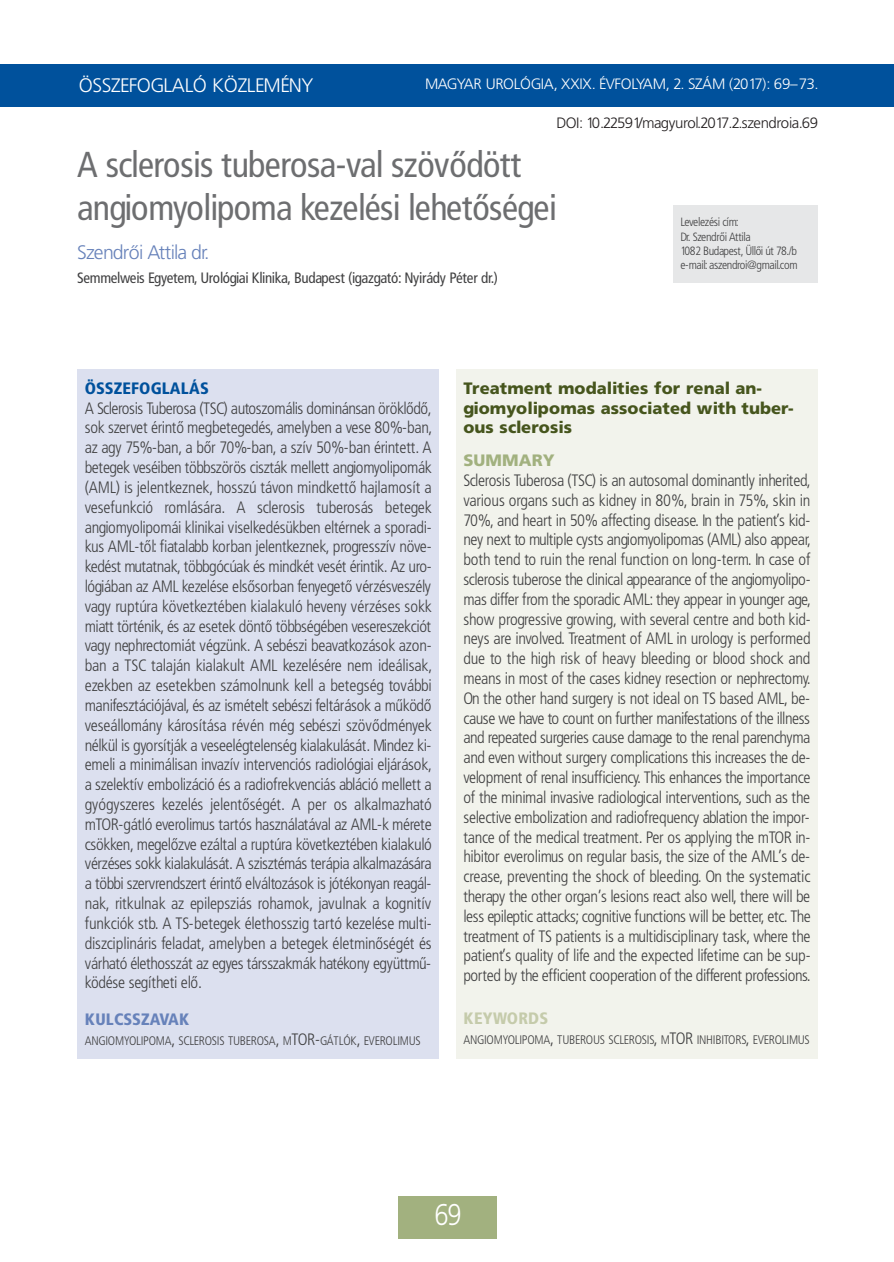
<style>
.page{position:relative;width:894px;height:1262px;background:#fff}
.page>*{position:absolute;margin:0;border:0;box-sizing:border-box;transform-origin:0 0}
.t1{font:36px/43.2px "Frutiger Cn PFL";color:#6d6e70}
.t2{font:30px "Frutiger Lt PFL";color:#fff;scale:.85 1}
.t3{font:19.5px "Frutiger Lt PFL";letter-spacing:.025em;color:#fff}
.t4{font:19.5px "Frutiger Lt PFL";color:#6782ba}
.t5{font:16.5px/19.8px "Frutiger Lt Cn PFL";color:#404041;text-align:justify}
.t6{font:16.5px/19.8px "Frutiger Blk PFL";letter-spacing:.015em;color:#46551d}
.t7{font:16.5px "Frutiger Blk Cn PFL";letter-spacing:.025em;color:#00519c}
.t8{font:16.5px "Frutiger Blk Cn PFL";letter-spacing:.025em;color:#6782ba}
.t9{font:16.5px "Frutiger Blk Cn PFL";letter-spacing:.025em;color:#c5cbab}
.t10{font:16.5px "Frutiger Blk PFL";letter-spacing:.025em;color:#a2b17f}
.t11{font:15px "Frutiger Cn PFL";color:#404041}
.t12{font:15px "Frutiger Lt PFL";letter-spacing:.025em;color:#fff}
.t13{font:15px "Frutiger Lt PFL";letter-spacing:.01em;color:#231f20}
.t14{font:12.3px "Frutiger Lt Cn PFL";letter-spacing:.02em;color:#404041}
.t15{font:12px/14.4px "Frutiger Lt Cn PFL";color:#404041}
.s1{font-size:16.5px}
</style>
<div class="page">
<div style="left:0;top:64px;width:893px;height:43px;background:#00519c"></div>
<div style="left:398px;top:1195px;width:98px;height:43px;background:#a2b17f"></div>
<div style="left:77px;top:369px;width:362px;height:689px;background:#dce0ef"></div>
<div style="left:456px;top:369px;width:361px;height:689px;background:#f2f3ec"></div>
<div style="left:672px;top:205px;width:145px;height:78px;background:#e6e7e8"></div>
<p class="t3" style="left:79px;top:77px;width:236px">ÖSSZEFOGLALÓ KÖZLEMÉNY</p>
<p class="t12" style="left:425px;top:78px;width:394px">MAGYAR UROLÓGIA, XXIX. ÉVFOLYAM, 2. SZÁM (2017): 69–73.</p>
<p class="t13" style="left:556px;top:117px;width:263px">DOI: 10.22591/magyurol.2017.2.szendroia.69</p>
<h1 class="t1" style="left:77px;top:145px;width:480px">A sclerosis tuberosa-val szövődött angiomyolipoma kezelési lehetőségei</h1>
<p class="t4" style="left:77px;top:244px;width:132px">Szendrői Attila dr.</p>
<p class="t11" style="left:77px;top:272px;width:422px">Semmelweis Egyetem, Urológiai Klinika, Budapest (igazgató: Nyirády Péter dr.)</p>
<p class="t15" style="left:680px;top:216px;width:118px">Levelezési cím:<br>Dr. Szendrői Attila<br>1082 Budapest, Üllői út 78./b e-mail: aszendroi@gmail.com</p>
<p class="t7" style="left:85px;top:381px;width:125px">ÖSSZEFOGLALÁS</p>
<p class="t5" style="left:85px;top:399px;width:348px">A Sclerosis Tuberosa (TSC) autoszomális dominánsan öröklődő, sok szervet érintő megbetegedés, amelyben a vese 80%-ban, az agy 75%-ban, a bőr 70%-ban, a szív 50%-ban érintett. A betegek veséiben többszörös ciszták mellett angiomyolipomák (AML) is jelentkeznek, hosszú távon mindkettő hajlamosít a vesefunkció romlására. A sclerosis tuberosás betegek angiomyolipomái klinikai viselkedésükben eltérnek a sporadi&shy;kus AML-től: fiatalabb korban jelentkeznek, progresszív növe&shy;kedést mutatnak, többgócúak és mindkét vesét érintik. Az uro&shy;lógiában az AML kezelése elsősorban fenyegető vérzésveszély vagy ruptúra következtében kialakuló heveny vérzéses sokk miatt történik, és az esetek döntő többségében vesereszekciót vagy nephrectomiát végzünk. A sebészi beavatkozások azon&shy;ban a TSC talaján kialakult AML kezelésére nem ideálisak, ezekben az esetekben számolnunk kell a betegség további manifesztációjával, és az ismételt sebészi feltárások a működő veseállomány károsítása révén még sebészi szövődmények nélkül is gyorsítják a veseelégtelenség kialakulását. Mindez ki&shy;emeli a minimálisan invazív intervenciós radiológiai eljárások, a szelektív embolizáció és a radiofrekvenciás abláció mellett a gyógyszeres kezelés jelentőségét. A per os alkalmazható mTOR-gátló everolimus tartós használatával az AML-k mérete csökken, megelőzve ezáltal a ruptúra következtében kialakuló vérzéses sokk kialakulását. A szisztémás terápia alkalmazására a többi szervrendszert érintő elváltozások is jótékonyan reagál&shy;nak, ritkulnak az epilepsziás rohamok, javulnak a kognitív funkciók stb. A TS-betegek élethosszig tartó kezelése multi&shy;diszciplináris feladat, amelyben a betegek életminőségét és várható élethosszát az egyes társszakmák hatékony együttmű&shy;ködése segítheti elő.</p>
<p class="t8" style="left:85px;top:1012px;width:106px">KULCSSZAVAK</p>
<p class="t14" style="left:85px;top:1035px;width:337px">ANGIOMYOLIPOMA<span class="s1">,</span> SCLEROSIS TUBEROSA<span class="s1">,</span> M<span class="s1">TOR-</span>GÁTLÓK<span class="s1">,</span> EVEROLIMUS</p>
<p class="t6" style="left:463px;top:379px;width:332px">Treatment modalities for renal an&shy;giomyolipomas associated with tuber&shy;ous sclerosis</p>
<p class="t10" style="left:463px;top:453px;width:93px">SUMMARY</p>
<p class="t5" style="left:463px;top:471px;width:348px">Sclerosis Tuberosa (TSC) is an autosomal dominantly inherited, various organs such as kidney in 80%, brain in 75%, skin in 70%, and heart in 50% affecting disease. In the patient’s kid&shy;ney next to multiple cysts angiomyolipomas (AML) also appear, both tend to ruin the renal function on long-term. In case of sclerosis tuberose the clinical appearance of the angiomyolipo&shy;mas differ from the sporadic AML: they appear in younger age, show progressive growing, with several centre and both kid&shy;neys are involved. Treatment of AML in urology is performed due to the high risk of heavy bleeding or blood shock and means in most of the cases kidney resection or nephrectomy.<br>On the other hand surgery is not ideal on TS based AML, be&shy;cause we have to count on further manifestations of the illness and repeated surgeries cause damage to the renal parenchyma and even without surgery complications this increases the de&shy;velopment of renal insufficiency. This enhances the importance of the minimal invasive radiological interventions, such as the selective embolization and radiofrequency ablation the impor&shy;tance of the medical treatment. Per os applying the mTOR in&shy;hibitor everolimus on regular basis, the size of the AML’s de&shy;crease, preventing the shock of bleeding. On the systematic therapy the other organ’s lesions react also well, there will be less epileptic attacks; cognitive functions will be better, etc. The treatment of TS patients is a multidisciplinary task, where the patient’s quality of life and the expected lifetime can be sup&shy;ported by the efficient cooperation of the different professions.</p>
<p class="t9" style="left:463px;top:1011px;width:86px">KEYWORDS</p>
<p class="t14" style="left:463px;top:1034px;width:347px">ANGIOMYOLIPOMA<span class="s1">,</span> TUBEROUS SCLEROSIS<span class="s1">,</span> M<span class="s1">TOR</span> INHIBITORS<span class="s1">,</span> EVEROLIMUS</p>
<h2 class="t2" style="left:434px;top:1202px;width:32px">69</h2>
</div>
